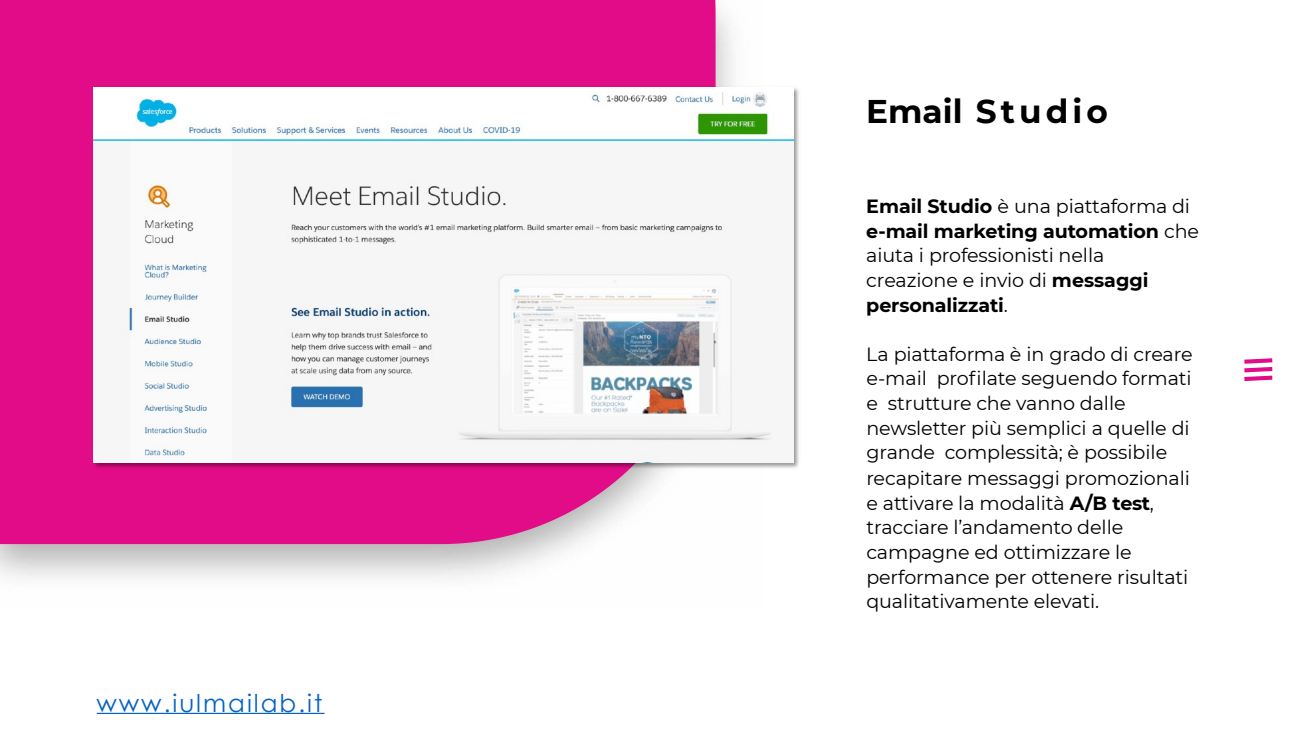
<style>
.page{position:relative;width:1304px;height:738px;background:#fff}
.page>*{position:absolute;margin:0;border:0;box-sizing:border-box;transform-origin:0 0}
.t1{font:700 32.8px "Montserrat";letter-spacing:.125em;color:#000}
.t2{font:24.6px "Century Gothic";letter-spacing:.08em;color:#0563c1}
.t3{font:19.2px/24.8px "Montserrat";letter-spacing:-.005em;color:#000}
.s1{font-weight:700}
</style>
<div class="page">
<svg style="left:1244px;top:358px;width:29px;height:23px"></svg>
<img style="left:0;top:8px;width:733px;height:571px">
<svg style="left:0;top:0;width:716px;height:543px;background:#e21b8f"></svg>
<img style="left:91px;top:85px;width:708px;height:386px">
<img style="left:94px;top:87px;width:700px;height:375px">
<hr style="left:97px;top:712px;width:227px;height:1px;background:#0563c1">
<p class="t2" style="left:96px;top:685px;width:227px">www.iulmailab.it</p>
<h1 class="t1" style="left:866px;top:88px;width:243px">Email Studio</h1>
<p class="t3" style="left:866px;top:193px;width:334px"><span class="s1">Email Studio</span> è una piattaforma di <span class="s1">e-mail marketing automation</span> che aiuta i professionisti nella creazione e invio di <span class="s1">messaggi personalizzati</span>.</p>
<p class="t3" style="left:866px;top:340px;width:328px">La piattaforma è in grado di creare e-mail profilate seguendo formati e strutture che vanno dalle newsletter più semplici a quelle di grande complessità; è possibile recapitare messaggi promozionali e attivare la modalità <span class="s1">A/B test</span>, tracciare l’andamento delle campagne ed ottimizzare le performance per ottenere risultati qualitativamente elevati.</p>
</div>
